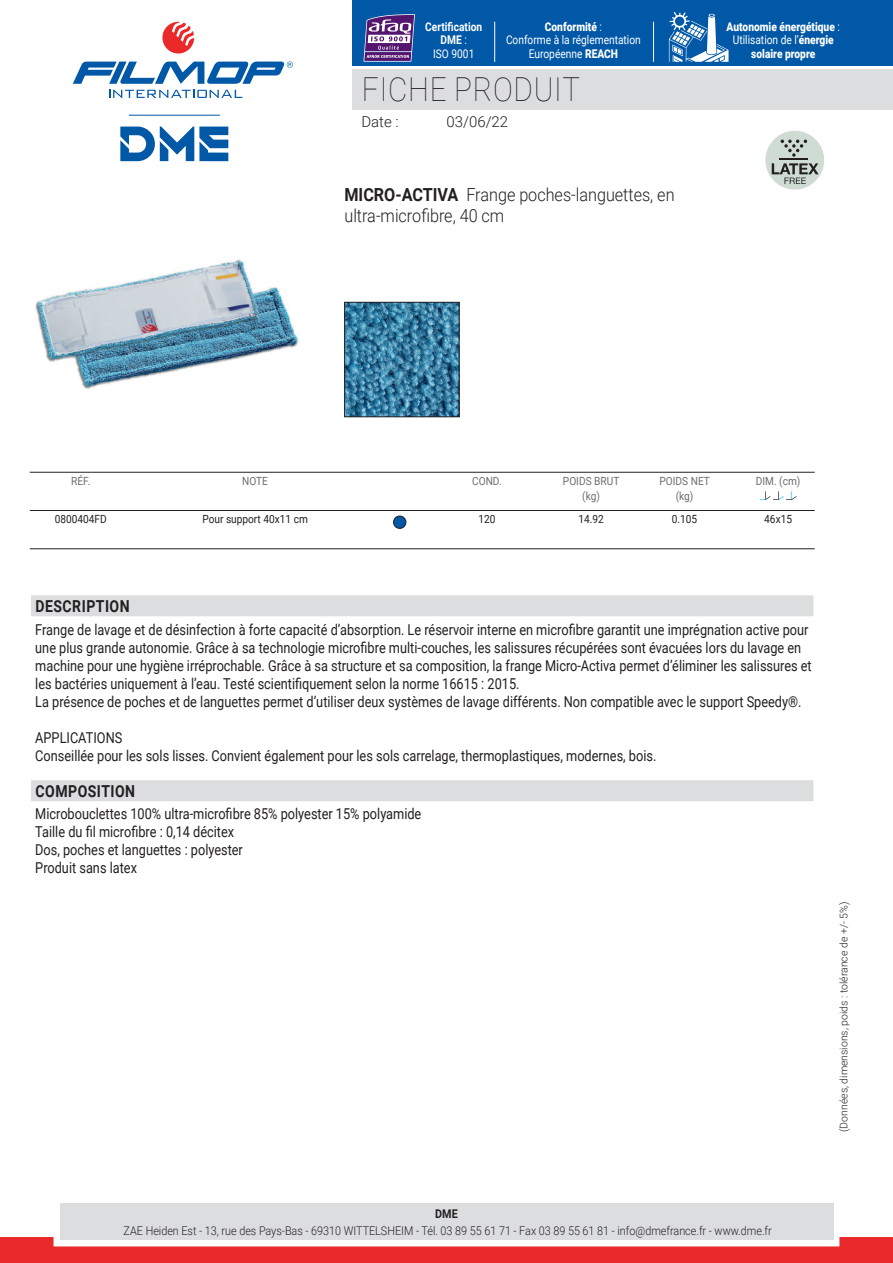
<style>
.page{position:relative;width:893px;height:1263px;background:#fff}
.page>*{position:absolute;margin:0;border:0;box-sizing:border-box;transform-origin:0 0}
.t1{font:100 33px "Roboto";letter-spacing:.025em;color:#231f20;scale:.9 1}
.t2{font:300 18px/21.6px "Roboto";color:#231f20;scale:.9 1}
.t3{font:700 16.5px "Roboto";letter-spacing:.035em;color:#231f20;scale:.85 1}
.t4{font:15px/18px "Roboto";color:#231f20;scale:.85 1}
.t5{font:300 15px "Roboto";color:#231f20}
.t6{font:300 12px "Roboto";color:#231f20;scale:.9 1}
.t7{font:900 12px/13.5px "Roboto";color:#fff;text-align:center;scale:.85 1}
.t8{font:12px/13.5px "Roboto";color:#fff;text-align:center;scale:.85 1}
.t9{font:700 12px/13.5px "Roboto";color:#fff;text-align:center;scale:.85 1}
.t10{font:700 12px "Roboto";color:#231f20;scale:.9 1}
.t11{font:11.25px/15px "Roboto";color:#6c6d70;text-align:center;scale:.9 1}
.t12{font:11.25px "Roboto";color:#231f20;scale:.9 1}
.t13{font:300 10.5px "Roboto";color:#231f20}
.s1{font-weight:400}
.s2{font-weight:900}
.s3{font-weight:700}
</style>
<div class="page">
<div style="left:353px;top:69px;width:540px;height:40px;background:#dcdddf"></div>
<svg style="left:109px;top:90px;width:133px;height:8px"></svg>
<svg style="left:162px;top:22px;width:32px;height:32px"></svg>
<svg style="left:73px;top:61px;width:220px;height:23px"></svg>
<div style="left:353px;top:0;width:540px;height:66px;background:#0158a6"></div>
<div style="left:0;top:1237px;width:893px;height:26px;background:#e9292a"></div>
<div style="left:54px;top:1197px;width:785px;height:49px;border:12px solid #fff"></div>
<div style="left:60px;top:1203px;width:773px;height:37px;background:#dcdddf"></div>
<svg style="left:120px;top:126px;width:108px;height:35px"></svg>
<hr style="left:129px;top:115px;width:91px;height:1px;background:#0158a6">
<hr style="left:653px;top:22px;width:1px;height:40px;background:#fff">
<hr style="left:494px;top:22px;width:1px;height:40px;background:#fff">
<svg style="left:669px;top:12px;width:59px;height:50px"></svg>
<svg style="left:363px;top:14px;width:52px;height:48px;background:#7a619e"></svg>
<hr style="left:365px;top:51px;width:46px;height:1px;background:#fff">
<img style="left:35px;top:259px;width:264px;height:130px">
<img style="left:346px;top:304px;width:111px;height:111px">
<div style="left:344px;top:302px;width:115px;height:115px;border:1px solid #231f20"></div>
<div style="left:31px;top:595px;width:782px;height:21px;background:#dcdddf"></div>
<div style="left:31px;top:780px;width:782px;height:21px;background:#dcdddf"></div>
<hr style="left:30px;top:472px;width:785px;height:1px;background:#231f20">
<hr style="left:30px;top:548px;width:785px;height:1px;background:#231f20">
<hr style="left:30px;top:510px;width:785px;height:1px;background:#231f20">
<div style="left:393px;top:516px;width:13px;height:12px;background:#0158a6;border-radius:50%"></div>
<div style="left:393px;top:516px;width:13px;height:12px;border:1px solid #231f20;border-radius:50%"></div>
<svg style="left:760px;top:491px;width:37px;height:9px"></svg>
<div style="left:765px;top:131px;width:59px;height:59px;background:#cedcd3;border-radius:50%"></div>
<svg style="left:772px;top:163px;width:47px;height:21px"></svg>
<hr style="left:780px;top:158px;width:28px;height:2px;background:#231f20">
<svg style="left:781px;top:140px;width:26px;height:17px"></svg>
<p class="t9" style="left:425px;top:19px;width:68px">Certification<br>DME <span class="s1">:<br>ISO 9001</span></p>
<p class="t7" style="left:727px;top:19px;width:135px">Autonomie énergétique <span class="s1">:<br>Utilisation de l’</span>énergie solaire propre</p>
<p class="t8" style="left:506px;top:19px;width:160px"><span class="s2">Conformité</span> :<br>Conforme à la réglementation<br>Européenne <span class="s2">REACH</span></p>
<h1 class="t1" style="left:362px;top:67px;width:244px">FICHE PRODUIT</h1>
<p class="t5" style="left:361px;top:111px;width:39px">Date :</p>
<p class="t5" style="left:446px;top:111px;width:63px">03/06/22</p>
<p class="t2" style="left:344px;top:183px;width:368px"><span class="s3">MICRO-ACTIVA</span> Frange poches-languettes, en ultra-microfibre, 40 cm</p>
<p class="t11" style="left:71px;top:473px;width:23px">RÉF.</p>
<p class="t12" style="left:55px;top:511px;width:59px">0800404FD</p>
<p class="t11" style="left:242px;top:473px;width:30px">NOTE</p>
<p class="t12" style="left:202px;top:511px;width:119px">Pour support 40x11 cm</p>
<p class="t11" style="left:472px;top:473px;width:34px">COND.</p>
<p class="t12" style="left:478px;top:511px;width:20px">120</p>
<p class="t11" style="left:563px;top:473px;width:64px">POIDS BRUT (kg)</p>
<p class="t12" style="left:578px;top:511px;width:30px">14.92</p>
<p class="t11" style="left:659px;top:473px;width:57px">POIDS NET (kg)</p>
<p class="t12" style="left:672px;top:511px;width:30px">0.105</p>
<p class="t11" style="left:756px;top:473px;width:51px">DIM. (cm)</p>
<p class="t12" style="left:764px;top:511px;width:32px">46x15</p>
<p class="t3" style="left:36px;top:595px;width:112px">DESCRIPTION</p>
<p class="t4" style="left:35px;top:620px;width:915px">Frange de lavage et de désinfection à forte capacité d’absorption. Le réservoir interne en microfibre garantit une imprégnation active pour une plus grande autonomie. Grâce à sa technologie microfibre multi-couches, les salissures récupérées sont évacuées lors du lavage en machine pour une hygiène irréprochable. Grâce à sa structure et sa composition, la frange Micro-Activa permet d’éliminer les salissures et les bactéries uniquement à l’eau. Testé scientifiquement selon la norme 16615 : 2015.<br>La présence de poches et de languettes permet d’utiliser deux systèmes de lavage différents. Non compatible avec le support Speedy®.</p>
<p class="t4" style="left:35px;top:728px;width:732px">APPLICATIONS<br>Conseillée pour les sols lisses. Convient également pour les sols carrelage, thermoplastiques, modernes, bois.</p>
<p class="t3" style="left:36px;top:780px;width:119px">COMPOSITION</p>
<p class="t4" style="left:35px;top:804px;width:456px">Microbouclettes 100% ultra-microfibre 85% polyester 15% polyamide Taille du fil microfibre : 0,14 décitex<br>Dos, poches et languettes : polyester<br>Produit sans latex</p>
<p class="t13" style="left:836px;top:1132px;width:232px;rotate:-90deg">(Données, dimensions, poids : tolérance de +/- 5%)</p>
<p class="t10" style="left:435px;top:1206px;width:27px">DME</p>
<p class="t6" style="left:124px;top:1222px;width:722px">ZAE Heiden Est - 13, rue des Pays-Bas - 69310 WITTELSHEIM - Tél. 03 89 55 61 71 - Fax 03 89 55 61 81 - info@dmefrance.fr - www.dme.fr</p>
</div>
